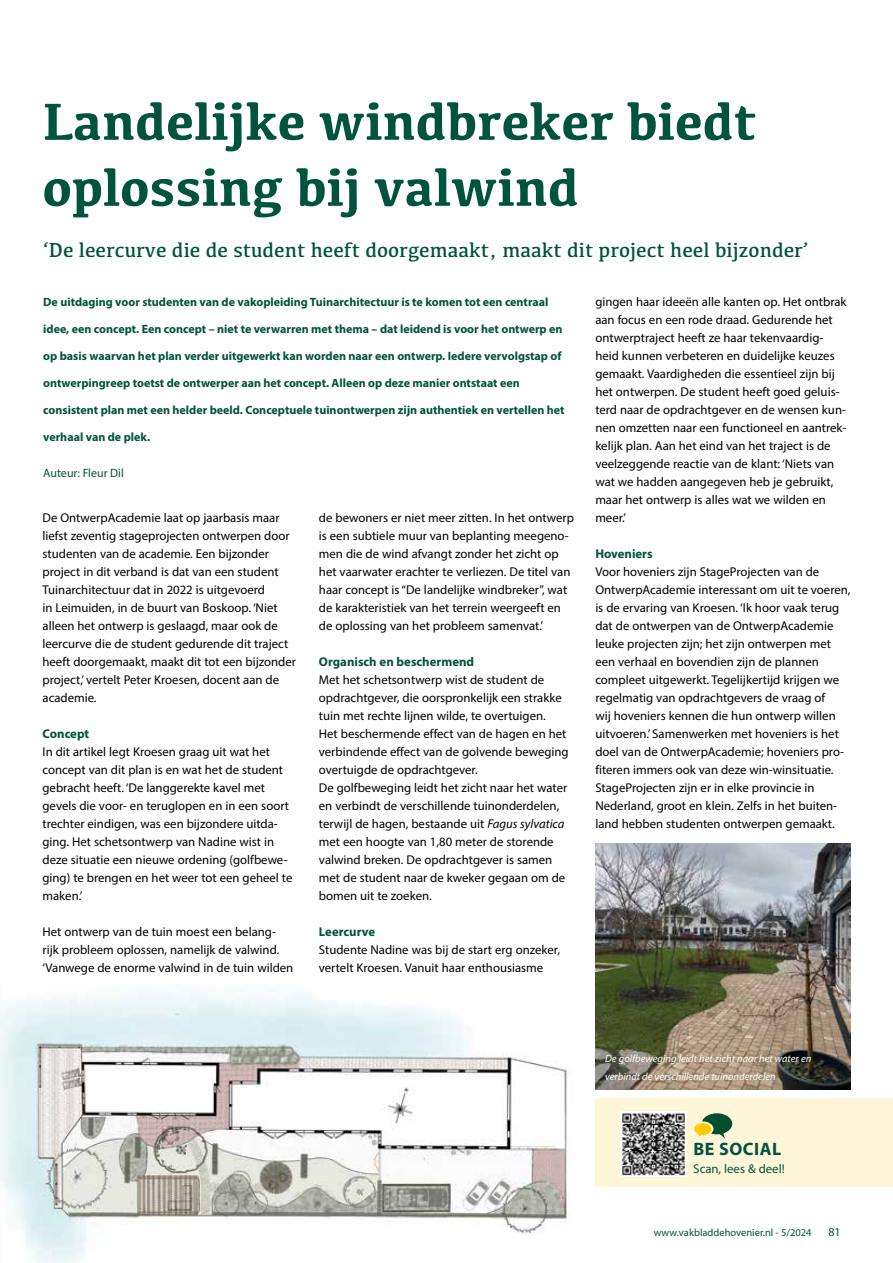
<style>
.page{position:relative;width:893px;height:1263px;background:#fff}
.page>*{position:absolute;margin:0;border:0;box-sizing:border-box;transform-origin:0 0}
.t1{font:700 54px/66px "Kefa";color:#00533d}
.t2{font:21px "Kefa";color:#00533d}
.t3{font:700 18px "Myriad Pro";letter-spacing:.03em;color:#00533d}
.t4{font:12.75px/18px "Myriad Pro";color:#000}
.t5{font:700 12.75px "Myriad Pro";color:#00533d}
.t6{font:12.75px "Myriad Pro";color:#00533d}
.t7{font:700 12px "Myriad Pro";color:#00533d}
.t8{font:12px "Myriad Pro";color:#00533d}
.t9{font:italic 10.5px/18px "Myriad Pro";color:#fff}
.t10{font:10.5px "Myriad Pro";color:#00533d}
.s1{font-style:italic}
</style>
<div class="page">
<img style="left:0;top:993px;width:570px;height:270px">
<img style="left:595px;top:843px;width:256px;height:246px">
<div style="left:595px;top:1098px;width:298px;height:88px;background:#fff5d8"></div>
<img style="left:621px;top:1111px;width:65px;height:66px">
<svg style="left:694px;top:1113px;width:38px;height:26px"></svg>
<h1 class="t1" style="left:43px;top:86px;width:715px">Landelijke windbreker biedt oplossing bij valwind</h1>
<h2 class="t2" style="left:43px;top:237px;width:767px">‘De leercurve die de student heeft doorgemaakt, maakt dit project heel bijzonder’</h2>
<p class="t7" style="left:43px;top:294px;width:507px">De uitdaging voor studenten van de vakopleiding Tuinarchitectuur is te komen tot een centraal</p>
<p class="t7" style="left:43px;top:321px;width:521px">idee, een concept. Een concept – niet te verwarren met thema – dat leidend is voor het ontwerp en</p>
<p class="t7" style="left:43px;top:348px;width:520px">op basis waarvan het plan verder uitgewerkt kan worden naar een ontwerp. Iedere vervolgstap of</p>
<p class="t7" style="left:43px;top:375px;width:478px">ontwerpingreep toetst de ontwerper aan het concept. Alleen op deze manier ontstaat een</p>
<p class="t7" style="left:43px;top:402px;width:523px">consistent plan met een helder beeld. Conceptuele tuinontwerpen zijn authentiek en vertellen het</p>
<p class="t7" style="left:43px;top:429px;width:108px">verhaal van de plek.</p>
<p class="t8" style="left:43px;top:466px;width:82px">Auteur: Fleur Dil</p>
<p class="t4" style="left:43px;top:509px;width:255px">De OntwerpAcademie laat op jaarbasis maar liefst zeventig stageprojecten ontwerpen door studenten van de academie. Een bijzonder project in dit verband is dat van een student Tuinarchitectuur dat in 2022 is uitgevoerd<br>in Leimuiden, in de buurt van Boskoop. ‘Niet alleen het ontwerp is geslaagd, maar ook de leercurve die de student gedurende dit traject heeft doorgemaakt, maakt dit tot een bijzonder project,’ vertelt Peter Kroesen, docent aan de academie.</p>
<p class="t5" style="left:43px;top:725px;width:48px">Concept</p>
<p class="t4" style="left:43px;top:743px;width:251px">In dit artikel legt Kroesen graag uit wat het concept van dit plan is en wat het de student gebracht heeft. ‘De langgerekte kavel met gevels die voor- en teruglopen en in een soort trechter eindigen, was een bijzondere uitda&shy;ging. Het schetsontwerp van Nadine wist in deze situatie een nieuwe ordening (golfbewe&shy;ging) te brengen en het weer tot een geheel te maken.’</p>
<p class="t4" style="left:43px;top:923px;width:252px">Het ontwerp van de tuin moest een belang&shy;rijk probleem oplossen, namelijk de valwind. ‘Vanwege de enorme valwind in de tuin wilden</p>
<p class="t4" style="left:319px;top:509px;width:257px">de bewoners er niet meer zitten. In het ontwerp is een subtiele muur van beplanting meegeno&shy;men die de wind afvangt zonder het zicht op het vaarwater erachter te verliezen. De titel van haar concept is “De landelijke windbreker”, wat de karakteristiek van het terrein weergeeft en de oplossing van het probleem samenvat.’</p>
<p class="t5" style="left:319px;top:653px;width:157px">Organisch en beschermend</p>
<p class="t4" style="left:319px;top:671px;width:251px">Met het schetsontwerp wist de student de opdrachtgever, die oorspronkelijk een strakke tuin met rechte lijnen wilde, te overtuigen.<br>Het beschermende effect van de hagen en het verbindende effect van de golvende beweging overtuigde de opdrachtgever.<br>De golfbeweging leidt het zicht naar het water en verbindt de verschillende tuinonderdelen, terwijl de hagen, bestaande uit <span class="s1">Fagus sylvatica </span>met een hoogte van 1,80 meter de storende valwind breken. De opdrachtgever is samen met de student naar de kweker gegaan om de bomen uit te zoeken.</p>
<p class="t5" style="left:319px;top:924px;width:58px">Leercurve</p>
<p class="t4" style="left:319px;top:941px;width:243px">Studente Nadine was bij de start erg onzeker, vertelt Kroesen. Vanuit haar enthousiasme</p>
<p class="t4" style="left:595px;top:293px;width:253px">gingen haar ideeën alle kanten op. Het ontbrak aan focus en een rode draad. Gedurende het ontwerptraject heeft ze haar tekenvaardig&shy;heid kunnen verbeteren en duidelijke keuzes gemaakt. Vaardigheden die essentieel zijn bij het ontwerpen. De student heeft goed geluis&shy;terd naar de opdrachtgever en de wensen kun&shy;nen omzetten naar een functioneel en aantrek&shy;kelijk plan. Aan het eind van het traject is de veelzeggende reactie van de klant: ‘Niets van wat we hadden aangegeven heb je gebruikt, maar het ontwerp is alles wat we wilden en meer.’</p>
<p class="t5" style="left:595px;top:546px;width:59px">Hoveniers</p>
<p class="t4" style="left:595px;top:563px;width:257px">Voor hoveniers zijn StageProjecten van de OntwerpAcademie interessant om uit te voeren, is de ervaring van Kroesen. ‘Ik hoor vaak terug dat de ontwerpen van de OntwerpAcademie leuke projecten zijn; het zijn ontwerpen met een verhaal en bovendien zijn de plannen compleet uitgewerkt. Tegelijkertijd krijgen we regelmatig van opdrachtgevers de vraag of<br>wij hoveniers kennen die hun ontwerp willen uitvoeren.’ Samenwerken met hoveniers is het doel van de OntwerpAcademie; hoveniers pro&shy;fiteren immers ook van deze win-winsituatie.<br>StageProjecten zijn er in elke provincie in Nederland, groot en klein. Zelfs in het buiten&shy;land hebben studenten ontwerpen gemaakt.</p>
<p class="t9" style="left:605px;top:1049px;width:208px">De golfbeweging leidt het zicht naar het water en verbindt de verschillende tuinonderdelen</p>
<h3 class="t3" style="left:693px;top:1137px;width:89px">BE SOCIAL</h3>
<p class="t6" style="left:693px;top:1161px;width:93px">Scan, lees &amp; deel!</p>
<p class="t10" style="left:654px;top:1226px;width:159px">www.vakbladdehovenier.nl - 5/2024</p>
<p class="t8" style="left:828px;top:1224px;width:14px">81</p>
</div>
